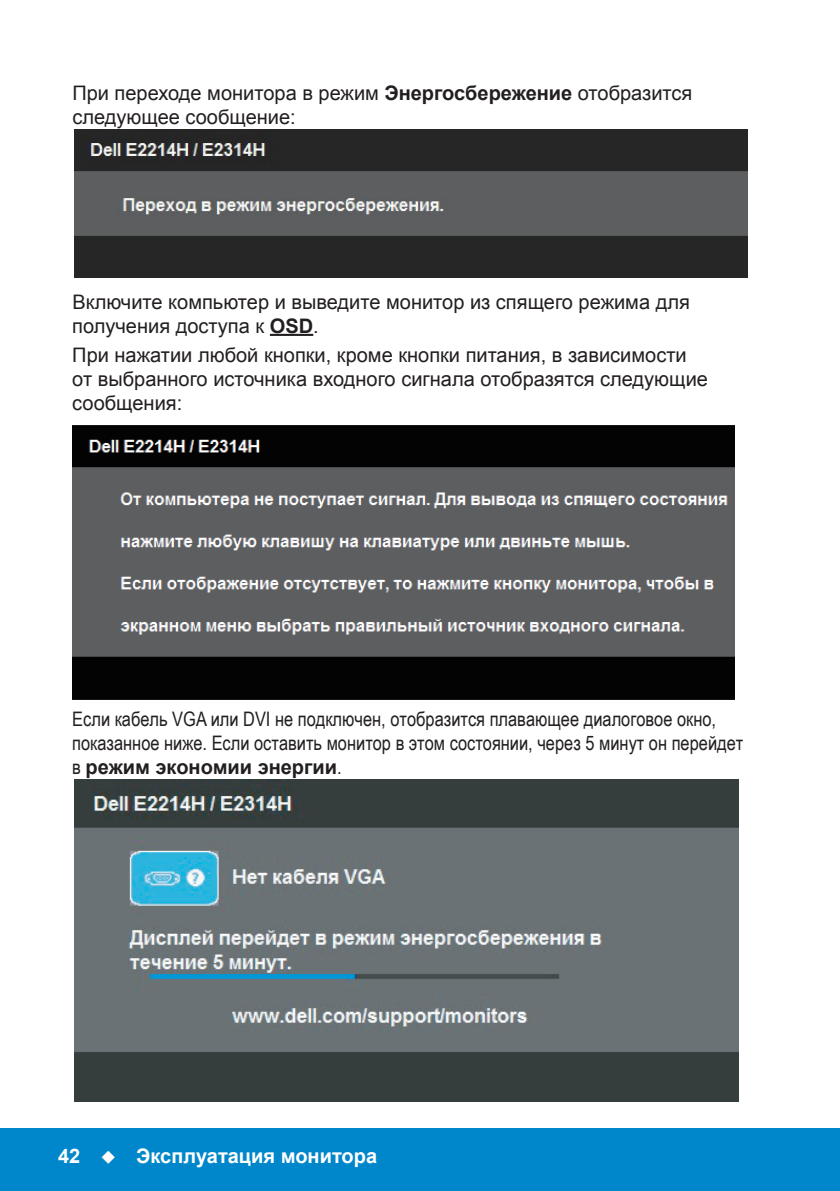
<style>
.page{position:relative;width:840px;height:1191px;background:#fff}
.page>*{position:absolute;margin:0;border:0;box-sizing:border-box;transform-origin:0 0}
.t1{font:20px/24px "Arial";color:#231f20}
.t2{font:20px/24px "Arial Narrow";color:#231f20}
.t3{font:700 20px "Arial";color:#fff}
.t4{font:700 20px "Arial";color:#231f20}
.s1{font-weight:700}
.s2{font-family:"Arial Narrow";font-weight:400}
</style>
<div class="page">
<div style="left:0;top:1128px;width:839px;height:63px;background:#0087cb"></div>
<hr style="left:270px;top:334px;width:43px;height:2px;background:#231f20">
<img style="left:74px;top:129px;width:673px;height:148px">
<img style="left:74px;top:780px;width:663px;height:321px">
<img style="left:72px;top:425px;width:662px;height:275px">
<p class="t1" style="left:72px;top:81px;width:621px">При переходе монитора в режим <span class="s1">Энергосбережение</span> отобразится следующее сообщение:</p>
<p class="t1" style="left:72px;top:290px;width:618px">Включите компьютер и выведите монитор из спящего режима для получения доступа к <span class="s1">OSD</span>.</p>
<p class="t1" style="left:72px;top:343px;width:636px">При нажатии любой кнопки, кроме кнопки питания, в зависимости от выбранного источника входного сигнала отобразятся следующие сообщения:</p>
<p class="t2" style="left:72px;top:706px;width:672px">Если кабель VGA или DVI не подключен, отобразится плавающее диалоговое окно, показанное ниже. Если оставить монитор в этом состоянии, через 5 минут он перейдет</p>
<p class="t4" style="left:72px;top:754px;width:271px"><span class="s2">в</span> режим экономии энергии<span class="s2">.</span></p>
<p class="t3" style="left:58px;top:1142px;width:320px">42 ◆ Эксплуатация монитора</p>
</div>
